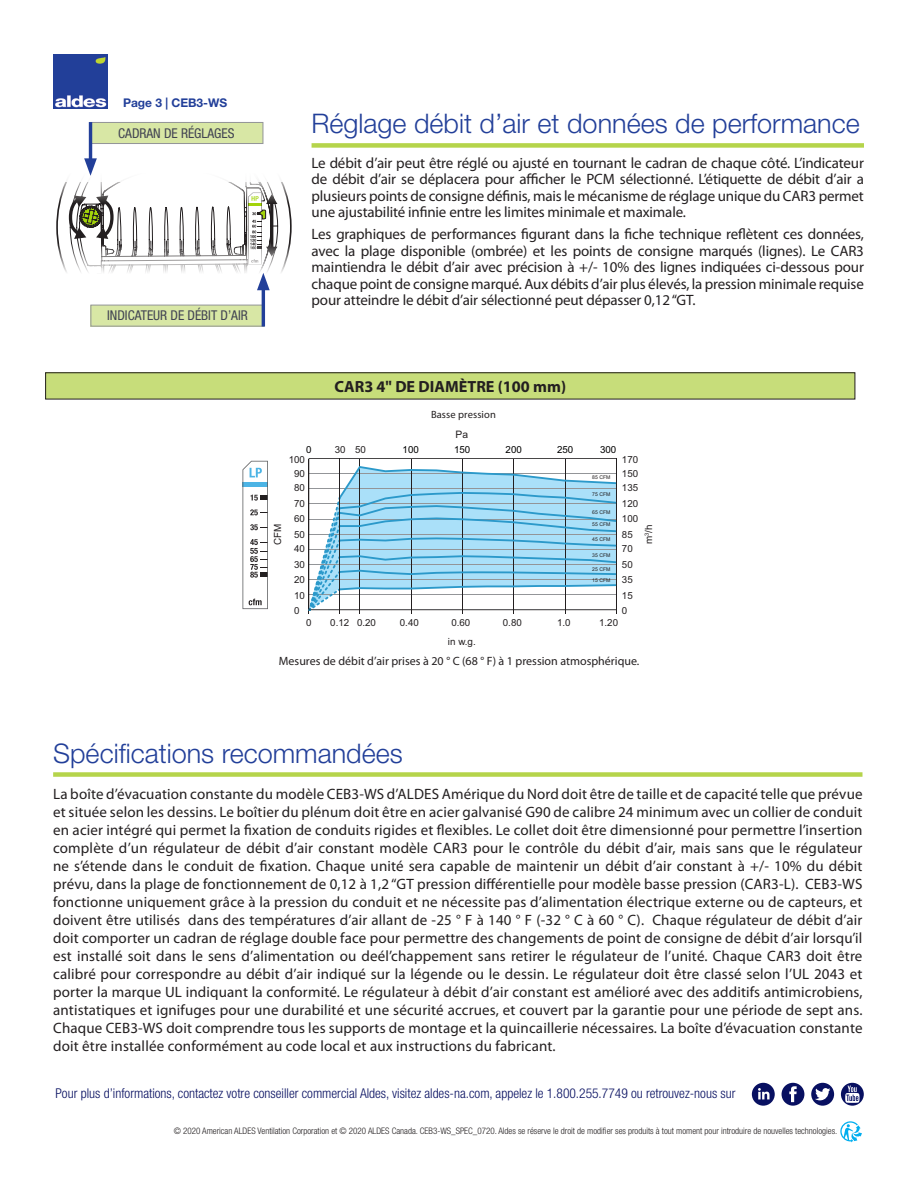
<style>
.page{position:relative;width:918px;height:1188px;background:#fff}
.page>*{position:absolute;margin:0;border:0;box-sizing:border-box;transform-origin:0 0}
.Body_Paragraphs{font:300 27px "Helvetica Neue LT Std";color:#223f99}
.t1{font:700 16.2px "Myriad Pro";color:#231f20}
.Texte{font:15px/18px "Myriad Pro";letter-spacing:-.01em;color:#231f20;text-align:justify}
.t2{font:700 13.95px "Arial";color:#231f20}
.t3{font:300 condensed 13.5px "Helvetica Neue LT Std";color:#081061}
.t4{font:condensed 13.5px "Helvetica Neue LT Pro";color:#414352}
.Texte-2{font:12px "Myriad Pro";color:#231f20}
.t5{font:700 12px "Helvetica Neue LT Std";color:#223f99}
.t6{font:10.5px "Myriad Pro";letter-spacing:.01em;color:#231f20}
.t7{font:10.2px "Arial";color:#231f20}
.t8{font:9.9px "Arial";color:#231f20}
.t9{font:9.75px/15.8px "Arial";color:#231f20;text-align:justify}
.t10{font:9.75px "Arial";color:#000001}
.t11{font:300 condensed 9px "Helvetica Neue LT Std";color:#231f20}
.t12{font:5.1px "Arial";color:#231f20}
</style>
<div class="page">
<svg style="left:68px;top:122px;width:210px;height:205px"></svg>
<img style="left:54px;top:54px;width:54px;height:54px">
<div style="left:312px;top:143px;width:552px;height:5px;background:#b5d44b"></div>
<div style="left:46px;top:373px;width:809px;height:26px;background:#c7dd7a"></div>
<div style="left:45px;top:372px;width:810px;height:27px;border:1px solid #231f20"></div>
<svg style="left:243px;top:461px;width:25px;height:148px"></svg>
<div style="left:53px;top:772px;width:809px;height:5px;background:#b5d44b"></div>
<svg style="left:840px;top:1121px;width:22px;height:21px"></svg>
<svg style="left:752px;top:1083px;width:23px;height:23px"></svg>
<svg style="left:782px;top:1083px;width:22px;height:23px"></svg>
<svg style="left:811px;top:1083px;width:23px;height:23px"></svg>
<svg style="left:841px;top:1083px;width:23px;height:23px"></svg>
<hr style="left:308px;top:459px;width:1px;height:155px;background:#231f20">
<hr style="left:360px;top:459px;width:1px;height:155px;background:#231f20">
<hr style="left:411px;top:459px;width:1px;height:155px;background:#231f20">
<hr style="left:462px;top:459px;width:1px;height:155px;background:#231f20">
<hr style="left:514px;top:459px;width:1px;height:155px;background:#231f20">
<hr style="left:565px;top:459px;width:1px;height:155px;background:#231f20">
<hr style="left:616px;top:459px;width:1px;height:155px;background:#231f20">
<hr style="left:339px;top:458px;width:1px;height:156px;background:#231f20">
<svg style="left:309px;top:458px;width:308px;height:152px;fill:#aae0f9"></svg>
<p class="t5" style="left:123px;top:95px;width:106px">Page 3 | CEB3-WS</p>
<p class="t4" style="left:118px;top:125px;width:118px">CADRAN DE RÉGLAGES</p>
<p class="t4" style="left:107px;top:308px;width:142px">INDICATEUR DE DÉBIT D’AIR</p>
<p class="Body_Paragraphs" style="left:312px;top:107px;width:550px">Réglage débit d’air et données de performance</p>
<p class="Texte" style="left:312px;top:154px;width:554px;line-height:16.5px">Le débit d’air peut être réglé ou ajusté en tournant le cadran de chaque côté. L’indicateur de débit d’air se déplacera pour afficher le PCM sélectionné. L’étiquette de débit d’air a plusieurs points de consigne définis, mais le mécanisme de réglage unique du CAR3 permet une ajustabilité infinie entre les limites minimale et maximale.</p>
<p class="Texte" style="left:312px;top:226px;width:554px;line-height:16.5px">Les graphiques de performances figurant dans la fiche technique reflètent ces données, avec la plage disponible (ombrée) et les points de consigne marqués (lignes). Le CAR3 maintiendra le débit d’air avec précision à +/- 10% des lignes indiquées ci-dessous pour chaque point de consigne marqué. Aux débits d’air plus élevés, la pression minimale requise pour atteindre le débit d’air sélectionné peut dépasser 0,12 “GT.</p>
<p class="t1" style="left:334px;top:376px;width:233px">CAR3 4" DE DIAMÈTRE (100 mm)</p>
<p class="t6" style="left:431px;top:408px;width:66px">Basse pression</p>
<p class="t2" style="left:435px;top:403px;width:56px">CAR3L4</p>
<p class="t7" style="left:456px;top:428px;width:14px">Pa</p>
<p class="t10" style="left:306px;top:443px;width:7px">0</p>
<p class="t9" style="left:355px;top:442px;width:12px">50</p>
<p class="t9" style="left:335px;top:442px;width:12px">30</p>
<p class="t10" style="left:403px;top:443px;width:18px">100</p>
<p class="t10" style="left:454px;top:443px;width:18px">150</p>
<p class="t10" style="left:506px;top:443px;width:18px">200</p>
<p class="t10" style="left:557px;top:443px;width:18px">250</p>
<p class="t10" style="left:600px;top:443px;width:18px">300</p>
<p class="t9" style="left:289px;top:452px;width:18px">100</p>
<p class="t9" style="left:622px;top:452px;width:18px">170</p>
<p class="t9" style="left:294px;top:466px;width:12px">90</p>
<p class="t9" style="left:294px;top:480px;width:12px">80</p>
<p class="t12" style="left:592px;top:474px;width:20px">85 CFM</p>
<p class="t12" style="left:592px;top:491px;width:20px">75 CFM</p>
<p class="t9" style="left:622px;top:466px;width:18px">150</p>
<p class="t9" style="left:622px;top:480px;width:18px">135</p>
<p class="t9" style="left:294px;top:495px;width:12px">70</p>
<p class="t9" style="left:622px;top:495px;width:18px">120</p>
<p class="t12" style="left:592px;top:509px;width:20px">65 CFM</p>
<p class="t12" style="left:592px;top:521px;width:20px">55 CFM</p>
<p class="t9" style="left:294px;top:511px;width:12px">60</p>
<p class="t9" style="left:622px;top:511px;width:18px">100</p>
<p class="t8" style="left:271px;top:545px;width:23px;rotate:-90deg">CFM</p>
<p class="t8" style="left:642px;top:544px;width:21px;rotate:-90deg">m<sup>3</sup>/h</p>
<p class="t9" style="left:294px;top:527px;width:12px">50</p>
<p class="t9" style="left:622px;top:527px;width:12px">85</p>
<p class="t12" style="left:592px;top:536px;width:20px">45 CFM</p>
<p class="t12" style="left:592px;top:552px;width:20px">35 CFM</p>
<p class="t9" style="left:294px;top:541px;width:12px">40<br>30<br>20<br>10</p>
<p class="t9" style="left:622px;top:541px;width:12px">70<br>50<br>35<br>15</p>
<p class="t12" style="left:592px;top:566px;width:20px">25 CFM</p>
<p class="t12" style="left:592px;top:577px;width:20px">15 CFM</p>
<p class="t9" style="left:294px;top:602px;width:7px">0</p>
<p class="t9" style="left:306px;top:614px;width:7px">0</p>
<p class="t9" style="left:622px;top:602px;width:7px">0</p>
<p class="t9" style="left:330px;top:614px;width:47px">0.12 0.20</p>
<p class="t9" style="left:400px;top:614px;width:20px">0.40</p>
<p class="t9" style="left:451px;top:614px;width:20px">0.60</p>
<p class="t9" style="left:503px;top:614px;width:20px">0.80</p>
<p class="t9" style="left:557px;top:614px;width:15px">1.0</p>
<p class="t9" style="left:599px;top:614px;width:20px">1.20</p>
<p class="t8" style="left:448px;top:635px;width:29px">in w.g.</p>
<p class="Texte-2" style="left:279px;top:653px;width:362px">Mesures de débit d’air prises à 20 ° C (68 ° F) à 1 pression atmosphérique.</p>
<p class="Body_Paragraphs" style="left:53px;top:736px;width:351px">Spécifications recommandées</p>
<p class="Texte" style="left:53px;top:784px;width:811px">La boîte d’évacuation constante du modèle CEB3-WS d’ALDES Amérique du Nord doit être de taille et de capacité telle que prévue et située selon les dessins. Le boîtier du plénum doit être en acier galvanisé G90 de calibre 24 minimum avec un collier de conduit en acier intégré qui permet la fixation de conduits rigides et flexibles. Le collet doit être dimensionné pour permettre l’insertion complète d’un régulateur de débit d’air constant modèle CAR3 pour le contrôle du débit d’air, mais sans que le régulateur ne s’étende dans le conduit de fixation. Chaque unité sera capable de maintenir un débit d’air constant à +/- 10% du débit prévu, dans la plage de fonctionnement de 0,12 à 1,2 ‘‘GT pression différentielle pour modèle basse pression (CAR3-L). CEB3-WS fonctionne uniquement grâce à la pression du conduit et ne nécessite pas d’alimentation électrique externe ou de capteurs, et doivent être utilisés dans des températures d’air allant de -25 ° F à 140 ° F (-32 ° C à 60 ° C). Chaque régulateur de débit d’air doit comporter un cadran de réglage double face pour permettre des changements de point de consigne de débit d’air lorsqu’il est installé soit dans le sens d’alimentation ou deél’chappement sans retirer le régulateur de l’unité. Chaque CAR3 doit être calibré pour correspondre au débit d’air indiqué sur la légende ou le dessin. Le régulateur doit être classé selon l’UL 2043 et porter la marque UL indiquant la conformité. Le régulateur à débit d’air constant est amélioré avec des additifs antimicrobiens, antistatiques et ignifuges pour une durabilité et une sécurité accrues, et couvert par la garantie pour une période de sept ans.<br>Chaque CEB3-WS doit comprendre tous les supports de montage et la quincaillerie nécessaires. La boîte d’évacuation constante doit être installée conformément au code local et aux instructions du fabricant.</p>
<p class="t3" style="left:56px;top:1085px;width:682px">Pour plus d’informations, contactez votre conseiller commercial Aldes, visitez aldes-na.com, appelez le 1.800.255.7749 ou retrouvez-nous sur</p>
<p class="t11" style="left:174px;top:1125px;width:665px">© 2020 American ALDES Ventilation Corporation et © 2020 ALDES Canada. CEB3-WS_SPEC_0720. Aldes se réserve le droit de modifier ses produits à tout moment pour introduire de nouvelles technologies.</p>
</div>
